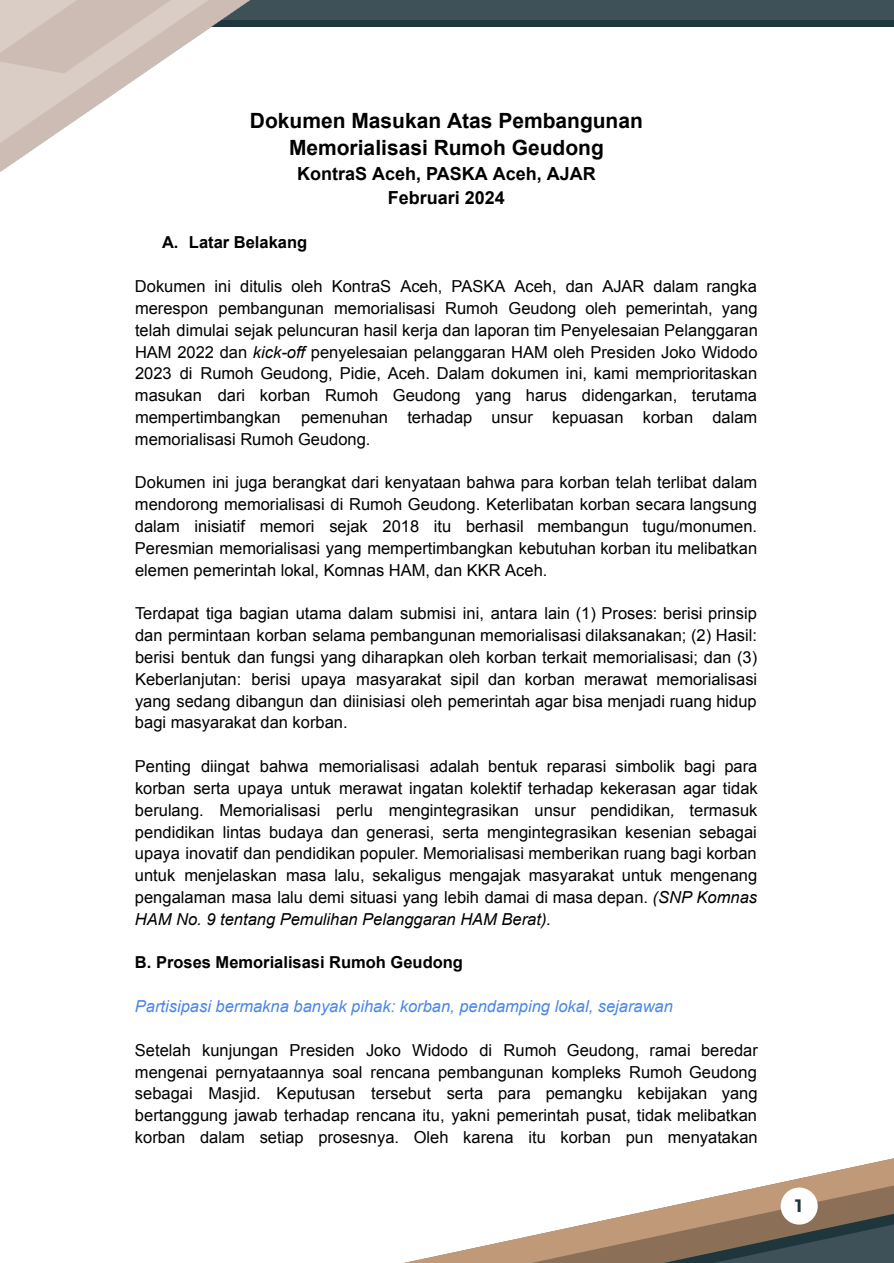
<style>
.page{position:relative;width:894px;height:1263px;background:#fff}
.page>*{position:absolute;margin:0;border:0;box-sizing:border-box;transform-origin:0 0}
.t1{font:700 21px/27.8px "Arial";color:#000;text-align:center}
.t2{font:700 18px/23.9px "Arial";color:#000;text-align:center}
.t3{font:700 18px "Montserrat";color:#1f363c}
.t4{font:16.5px/21.8px "Arial";color:#000;text-align:justify}
.t5{font:italic 16.5px "Arial";color:#4a86e8}
.t6{font:700 16.5px "Arial";color:#000}
.s1{font-style:italic}
</style>
<div class="page">
<div style="left:0;top:0;width:894px;height:20px;background:#3e5058"></div>
<div style="left:0;top:20px;width:894px;height:6px;background:#1f363c"></div>
<svg style="left:0;top:0;width:250px;height:172px"></svg>
<svg style="left:404px;top:1158px;width:490px;height:105px"></svg>
<div style="left:781px;top:1188px;width:37px;height:37px;background:#fff;border-radius:50%"></div>
<p class="t1" style="left:250px;top:107px;width:395px">Dokumen Masukan Atas Pembangunan<br>Memorialisasi Rumoh Geudong</p>
<p class="t2" style="left:297px;top:162px;width:300px">KontraS Aceh, PASKA Aceh, AJAR<br>Februari 2024</p>
<p class="t6" style="left:162px;top:234px;width:147px">A. Latar Belakang</p>
<p class="t4" style="left:135px;top:275px;width:624px">Dokumen ini ditulis oleh KontraS Aceh, PASKA Aceh, dan AJAR dalam rangka merespon pembangunan memorialisasi Rumoh Geudong oleh pemerintah, yang telah dimulai sejak peluncuran hasil kerja dan laporan tim Penyelesaian Pelanggaran HAM 2022 dan <span class="s1">kick-off</span> penyelesaian pelanggaran HAM oleh Presiden Joko Widodo 2023 di Rumoh Geudong, Pidie, Aceh. Dalam dokumen ini, kami memprioritaskan masukan dari korban Rumoh Geudong yang harus didengarkan, terutama mempertimbangkan pemenuhan terhadap unsur kepuasan korban dalam memorialisasi Rumoh Geudong.</p>
<p class="t4" style="left:135px;top:472px;width:624px">Dokumen ini juga berangkat dari kenyataan bahwa para korban telah terlibat dalam mendorong memorialisasi di Rumoh Geudong. Keterlibatan korban secara langsung dalam inisiatif memori sejak 2018 itu berhasil membangun tugu/monumen.<br>Peresmian memorialisasi yang mempertimbangkan kebutuhan korban itu melibatkan elemen pemerintah lokal, Komnas HAM, dan KKR Aceh.</p>
<p class="t4" style="left:135px;top:603px;width:624px">Terdapat tiga bagian utama dalam submisi ini, antara lain (1) Proses: berisi prinsip dan permintaan korban selama pembangunan memorialisasi dilaksanakan; (2) Hasil: berisi bentuk dan fungsi yang diharapkan oleh korban terkait memorialisasi; dan (3)<br>Keberlanjutan: berisi upaya masyarakat sipil dan korban merawat memorialisasi yang sedang dibangun dan diinisiasi oleh pemerintah agar bisa menjadi ruang hidup bagi masyarakat dan korban.</p>
<p class="t4" style="left:135px;top:756px;width:624px">Penting diingat bahwa memorialisasi adalah bentuk reparasi simbolik bagi para korban serta upaya untuk merawat ingatan kolektif terhadap kekerasan agar tidak berulang. Memorialisasi perlu mengintegrasikan unsur pendidikan<span class="s1">,</span> termasuk pendidikan lintas budaya dan generasi, serta mengintegrasikan kesenian sebagai upaya inovatif dan pendidikan populer. Memorialisasi memberikan ruang bagi korban untuk menjelaskan masa lalu, sekaligus mengajak masyarakat untuk mengenang pengalaman masa lalu demi situasi yang lebih damai di masa depan. <span class="s1">(SNP Komnas HAM No. 9 tentang Pemulihan Pelanggaran HAM Berat).</span></p>
<p class="t6" style="left:135px;top:954px;width:329px">B. Proses Memorialisasi Rumoh Geudong</p>
<p class="t5" style="left:135px;top:997px;width:540px">Partisipasi bermakna banyak pihak: korban, pendamping lokal, sejarawan</p>
<p class="t4" style="left:135px;top:1039px;width:624px">Setelah kunjungan Presiden Joko Widodo di Rumoh Geudong, ramai beredar mengenai pernyataannya soal rencana pembangunan kompleks Rumoh Geudong sebagai Masjid. Keputusan tersebut serta para pemangku kebijakan yang bertanggung jawab terhadap rencana itu, yakni pemerintah pusat, tidak melibatkan korban dalam setiap prosesnya. Oleh karena itu korban pun menyatakan</p>
<p class="t3" style="left:795px;top:1195px;width:9px">1</p>
</div>
